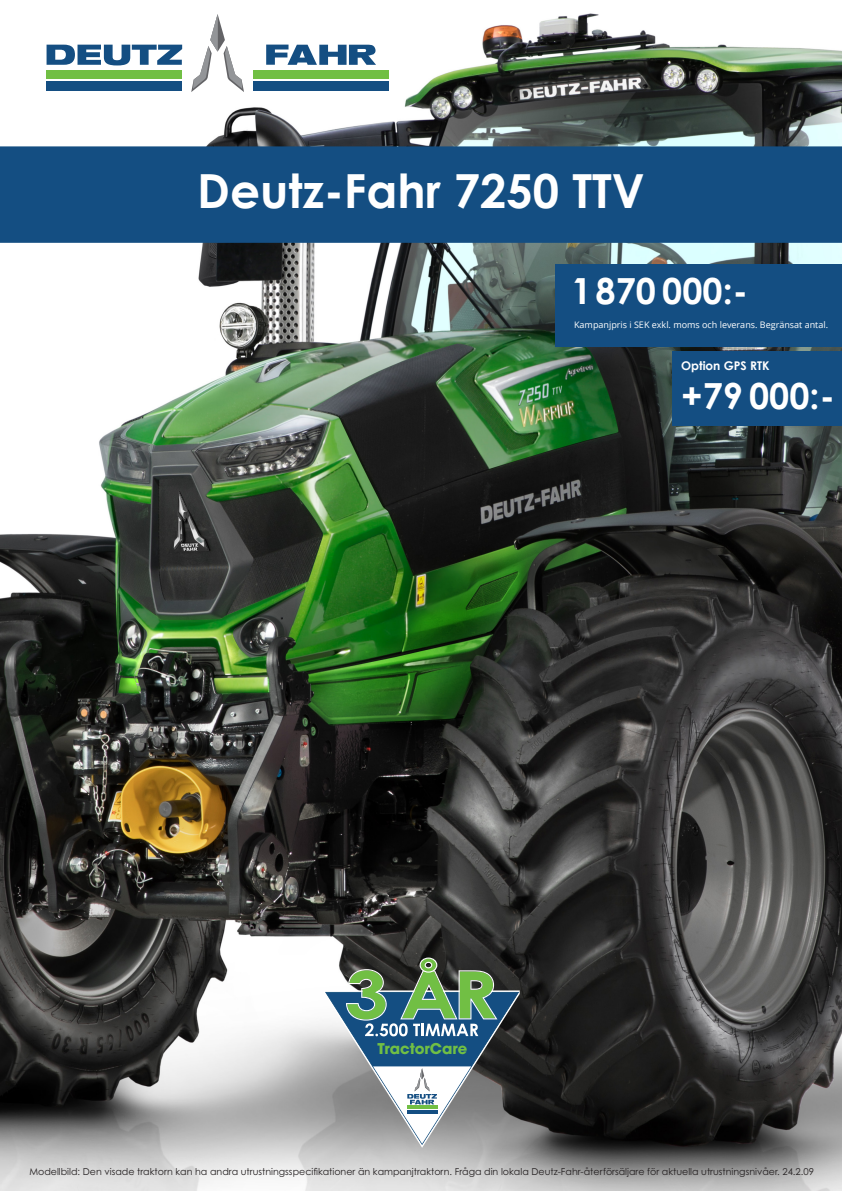
<style>
.page{position:relative;width:842px;height:1191px;background:#fff}
.page>*{position:absolute;margin:0;border:0;box-sizing:border-box;transform-origin:0 0}
.t1{font:700 47px "Century Gothic";color:#fff}
.t2{font:700 36px "Century Gothic Pro";color:#fff}
.t3{font:700 14.8px "ITC Avant Garde Pro";color:#71bf44}
.t4{font:700 12px "Century Gothic";color:#fff}
.t5{font:9.5px "Century Gothic Pro";color:#231f20}
.t6{font:9px "Open Sans";color:#fff}
</style>
<div class="page">
<img style="left:0;top:13px;width:842px;height:1178px">
<div style="left:0;top:146px;width:842px;height:97px;background:#144e82"></div>
<div style="left:42px;top:40px;width:351px;height:55px;background:#fff"></div>
<svg style="left:47px;top:45px;width:135px;height:20px"></svg>
<svg style="left:266px;top:45px;width:110px;height:20px"></svg>
<div style="left:47px;top:70px;width:135px;height:8px;background:#71bf44"></div>
<svg style="left:191px;top:13px;width:53px;height:79px"></svg>
<div style="left:47px;top:81px;width:135px;height:9px;background:#144e82"></div>
<div style="left:253px;top:70px;width:136px;height:8px;background:#71bf44"></div>
<div style="left:253px;top:81px;width:136px;height:9px;background:#144e82"></div>
<svg style="left:322px;top:957px;width:198px;height:190px;background:#778b8c"></svg>
<div style="left:555px;top:264px;width:287px;height:82px;background:#144e82"></div>
<div style="left:673px;top:351px;width:169px;height:74px;background:#144e82"></div>
<p class="t1" style="left:197px;top:155px;width:449px">Deutz-Fahr 7250 TTV</p>
<p class="t2" style="left:571px;top:269px;width:178px">1 870 000:-</p>
<p class="t6" style="left:574px;top:319px;width:255px">Kampanjpris i SEK exkl. moms och leverans. Begränsat antal.</p>
<p class="t4" style="left:681px;top:356px;width:90px">Option GPS RTK</p>
<p class="t2" style="left:681px;top:373px;width:155px">+79 000:-</p>
<p class="t3" style="left:378px;top:1038px;width:91px">TractorCare</p>
<p class="t5" style="left:29px;top:1166px;width:786px">Modellbild: Den visade traktorn kan ha andra utrustningsspecifikationer än kampanjtraktorn. Fråga din lokala Deutz-Fahr-återförsäljare för aktuella utrustningsnivåer. 24.2.09</p>
</div>
